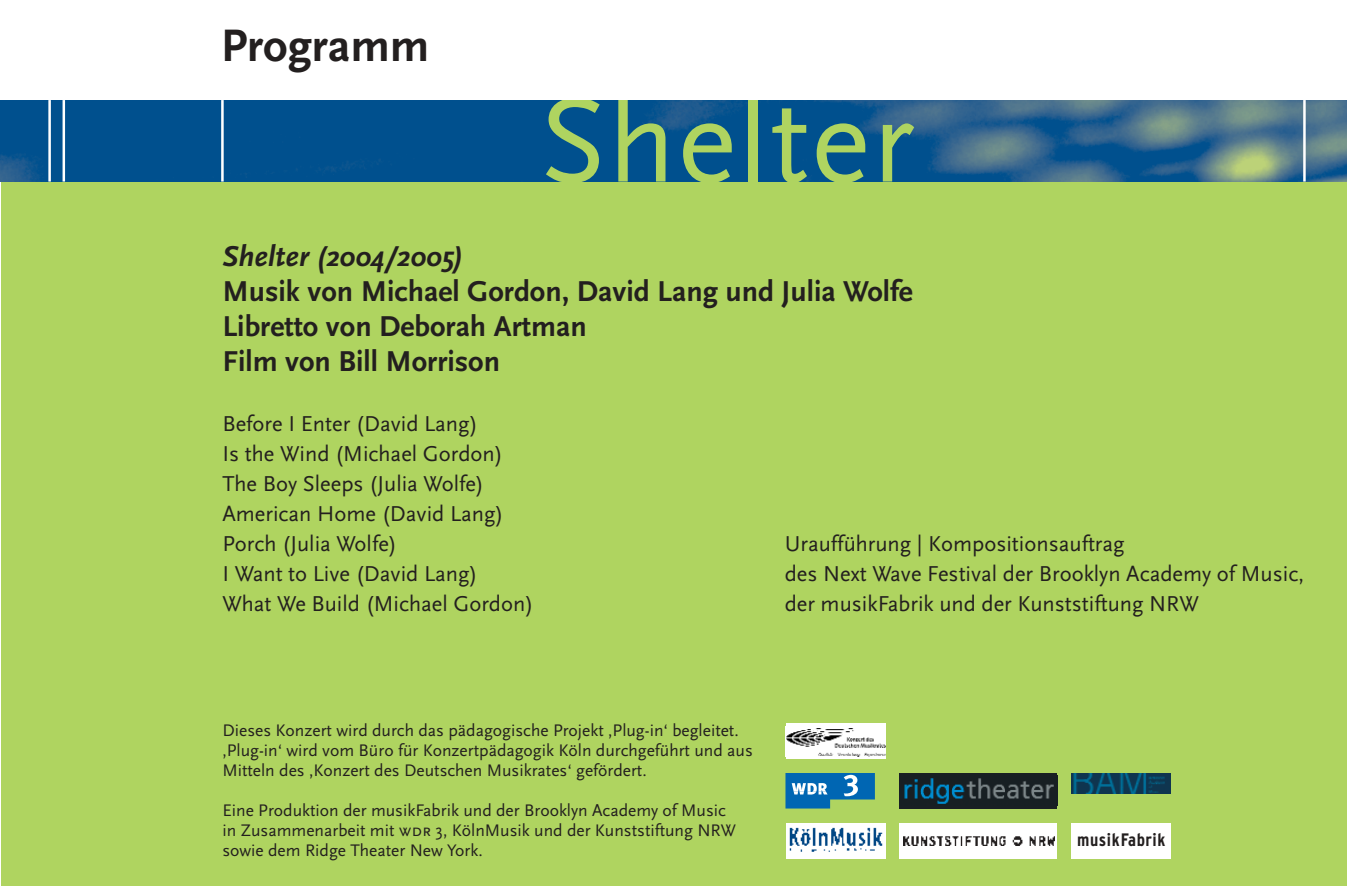
<style>
.page{position:relative;width:1347px;height:886px;background:#fff}
.page>*{position:absolute;margin:0;border:0;box-sizing:border-box;transform-origin:0 0}
.t1{font:125px "Scala Sans";letter-spacing:.015em;color:#afd460}
.t2{font:700 47.5px "Scala Sans";color:#231f1f}
.t3{font:700 30px/35px "Scala Sans";color:#231f1f}
.t4{font:italic 700 30px "Scala Sans";color:#231f1f}
.t5{font:22.5px/30px "Scala Sans";color:#231f1f}
.t6{font:700 condensed 18px "Interstate";letter-spacing:.03em;color:#231f1f}
.t7{font:17.5px/20px "Scala Sans";color:#231f1f}
.s1{font-family:"Scala Sans Caps"}
</style>
<div class="page">
<div style="left:1px;top:182px;width:1345px;height:704px;background:#afd460"></div>
<div style="left:786px;top:723px;width:99px;height:36px;background:#fff"></div>
<img style="left:786px;top:728px;width:99px;height:28px">
<img style="left:1px;top:100px;width:1345px;height:82px">
<hr style="left:48px;top:100px;width:3px;height:82px;background:#fff">
<hr style="left:63px;top:100px;width:2px;height:82px;background:#fff">
<hr style="left:221px;top:100px;width:3px;height:82px;background:#fff">
<hr style="left:1303px;top:100px;width:2px;height:82px;background:#fff">
<div style="left:899px;top:823px;width:158px;height:35px;background:#fff"></div>
<img style="left:903px;top:836px;width:151px;height:10px">
<div style="left:899px;top:773px;width:158px;height:35px;background:#191f23"></div>
<img style="left:904px;top:778px;width:150px;height:26px">
<img style="left:786px;top:823px;width:99px;height:35px">
<svg style="left:786px;top:773px;width:89px;height:35px;background:#3687b2"></svg>
<img style="left:1071px;top:773px;width:99px;height:21px">
<div style="left:1071px;top:823px;width:99px;height:35px;background:#fff"></div>
<h2 class="t2" style="left:221px;top:26px;width:210px">Programm</h2>
<h1 class="t1" style="left:539px;top:91px;width:376px">Shelter</h1>
<h3 class="t4" style="left:222px;top:244px;width:242px">Shelter (2004/2005)</h3>
<h3 class="t3" style="left:222px;top:276px;width:691px">Musik von Michael Gordon, David Lang und Julia Wolfe<br>Libretto von Deborah Artman<br>Film von Bill Morrison</h3>
<p class="t5" style="left:222px;top:410px;width:312px">Before I Enter (David Lang)<br>Is the Wind (Michael Gordon)<br>The Boy Sleeps (Julia Wolfe)<br>American Home (David Lang)<br>Porch (Julia Wolfe)<br>I Want to Live (David Lang)<br>What We Build (Michael Gordon)</p>
<p class="t5" style="left:784px;top:530px;width:521px">Uraufführung | Kompositionsauftrag<br>des Next Wave Festival der Brooklyn Academy of Music, der musikFabrik und der Kunststiftung NRW</p>
<p class="t7" style="left:222px;top:722px;width:532px">Dieses Konzert wird durch das pädagogische Projekt ,Plug-in‘ begleitet. ,Plug-in‘ wird vom Büro für Konzertpädagogik Köln durchgeführt und aus<br>Mitteln des ,Konzert des Deutschen Musikrates‘ gefördert.</p>
<p class="t7" style="left:222px;top:802px;width:515px">Eine Produktion der musikFabrik und der Brooklyn Academy of Music in Zusammenarbeit mit <span class="s1">wdr</span> 3, KölnMusik und der Kunststiftung NRW sowie dem Ridge Theater New York.</p>
<p class="t6" style="left:1077px;top:833px;width:90px">musikFabrik</p>
</div>
